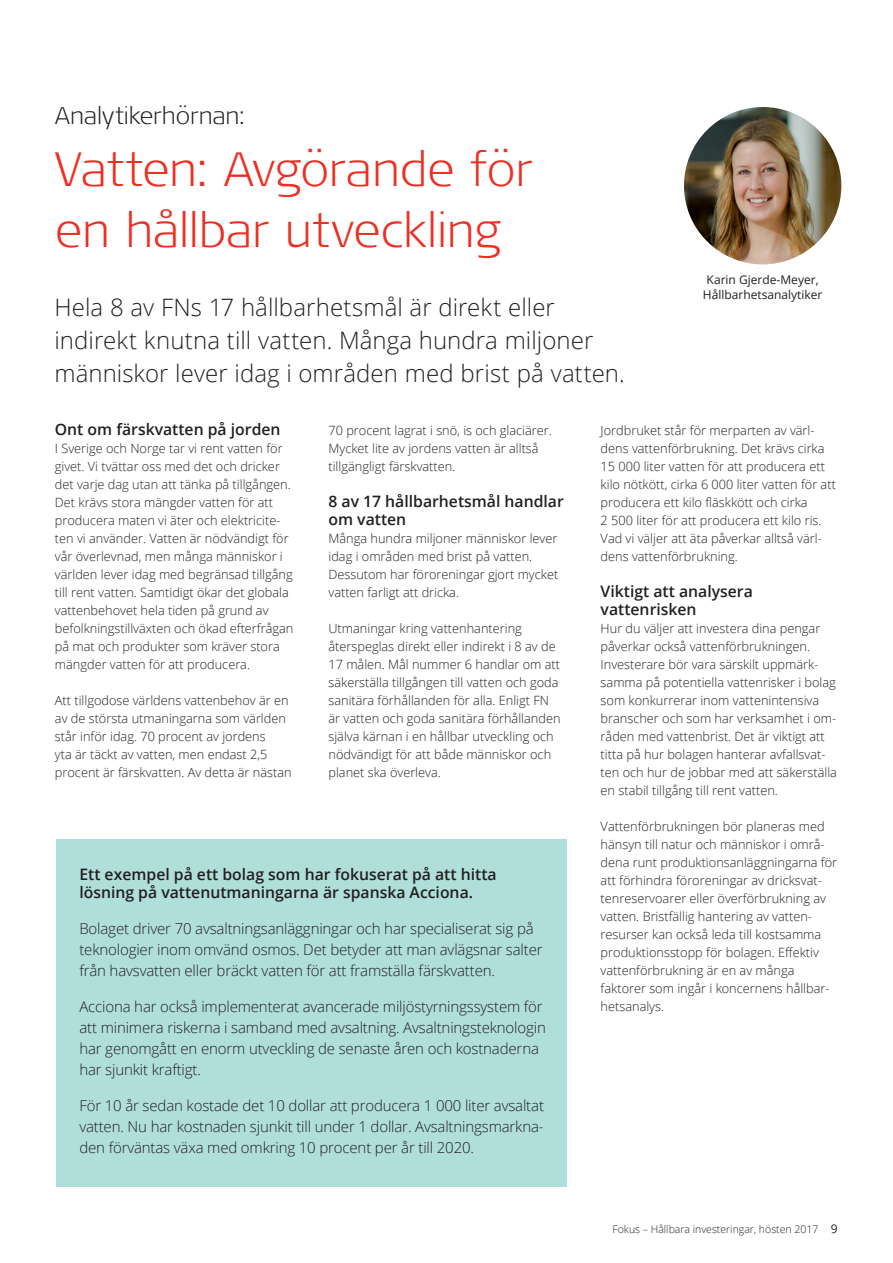
<style>
.page{position:relative;width:893px;height:1263px;background:#fff}
.page>*{position:absolute;margin:0;border:0;box-sizing:border-box;transform-origin:0 0}
.Rubrik_1_inlaga_32_4{font:300 expanded 48px/61.5px "Signa Pro";letter-spacing:-.005em;color:#ee2e22}
.Ingress_16_22{font:300 24px/33px "Open Sans";color:#231f20}
.Titel_2_sid_1_16_22{font:300 expanded 24px "Signa Pro";letter-spacing:-.005em;color:#231f20}
.Mellanrubrik_1_10_5{font:600 15.75px/18px "Open Sans";color:#231f20}
.Brödtext_1_8_5_12{font:300 15px/21px "Open Sans";letter-spacing:-.01em;color:#231f20}
.Brödtext_1_8_5_12-2{font:300 12.75px/18px "Open Sans";color:#231f20}
.Mentors_namn_Diagram{font:12px/15px "Open Sans";color:#231f20;text-align:center}
.t1{font:300 10.5px "Open Sans";color:#231f20}
.s1{font-weight:400;font-size:12px}
</style>
<div class="page">
<div style="left:56px;top:839px;width:511px;height:348px;background:#afdedb"></div>
<img style="left:684px;top:107px;width:157px;height:157px;border-radius:79px">
<p class="Titel_2_sid_1_16_22" style="left:55px;top:99px;width:191px">Analytikerhörnan:</p>
<p class="Rubrik_1_inlaga_32_4" style="left:55px;top:136px;width:479px">Vatten: Avgörande för en hållbar utveckling</p>
<p class="Ingress_16_22" style="left:55px;top:290px;width:572px">Hela 8 av FNs 17 hållbarhetsmål är direkt eller indirekt knutna till vatten. Många hundra miljoner människor lever idag i områden med brist på vatten.</p>
<p class="Brödtext_1_8_5_12-2" style="left:328px;top:421px;width:225px">70 procent lagrat i snö, is och glaciärer.<br>Mycket lite av jordens vatten är alltså tillgängligt färskvatten.</p>
<p class="Mellanrubrik_1_10_5" style="left:328px;top:492px;width:237px">8 av 17 hållbarhetsmål handlar om vatten</p>
<p class="Brödtext_1_8_5_12-2" style="left:328px;top:529px;width:231px">Många hundra miljoner människor lever idag i områden med brist på vatten.<br>Dessutom har föroreningar gjort mycket vatten farligt att dricka.</p>
<p class="Brödtext_1_8_5_12-2" style="left:328px;top:619px;width:234px">Utmaningar kring vattenhantering återspeglas direkt eller indirekt i 8 av de 17 målen. Mål nummer 6 handlar om att säkerställa tillgången till vatten och goda sanitära förhållanden för alla. Enligt FN är vatten och goda sanitära förhållanden själva kärnan i en hållbar utveckling och nödvändigt för att både människor och planet ska överleva.</p>
<p class="Mentors_namn_Diagram" style="left:703px;top:272px;width:121px">Karin Gjerde-Meyer,<br>Hållbarhetsanalytiker</p>
<p class="Mellanrubrik_1_10_5" style="left:55px;top:420px;width:227px">Ont om färskvatten på jorden</p>
<p class="Brödtext_1_8_5_12-2" style="left:55px;top:439px;width:240px">I Sverige och Norge tar vi rent vatten för givet. Vi tvättar oss med det och dricker det varje dag utan att tänka på tillgången.<br>Det krävs stora mängder vatten för att producera maten vi äter och elektricite&shy;ten vi använder. Vatten är nödvändigt för vår överlevnad, men många människor i världen lever idag med begränsad tillgång till rent vatten. Samtidigt ökar det globala vattenbehovet hela tiden på grund av befolkningstillväxten och ökad efterfrågan på mat och produkter som kräver stora mängder vatten för att producera.</p>
<p class="Brödtext_1_8_5_12-2" style="left:55px;top:691px;width:238px">Att tillgodose världens vattenbehov är en av de största utmaningarna som världen står inför idag. 70 procent av jordens<br>yta är täckt av vatten, men endast 2,5 procent är färskvatten. Av detta är nästan</p>
<p class="Brödtext_1_8_5_12-2" style="left:601px;top:421px;width:237px">Jordbruket står för merparten av värl&shy;dens vattenförbrukning. Det krävs cirka 15 000 liter vatten för att producera ett kilo nötkött, cirka 6 000 liter vatten för att producera ett kilo fläskkött och cirka<br>2 500 liter för att producera ett kilo ris.<br>Vad vi väljer att äta påverkar alltså värl&shy;dens vattenförbrukning.</p>
<p class="Mellanrubrik_1_10_5" style="left:601px;top:582px;width:154px">Viktigt att analysera vattenrisken</p>
<p class="Brödtext_1_8_5_12-2" style="left:601px;top:619px;width:238px">Hur du väljer att investera dina pengar påverkar också vattenförbrukningen.<br>Investerare bör vara särskilt uppmärk&shy;samma på potentiella vattenrisker i bolag som konkurrerar inom vattenintensiva branscher och som har verksamhet i om&shy;råden med vattenbrist. Det är viktigt att titta på hur bolagen hanterar avfallsvat&shy;ten och hur de jobbar med att säkerställa en stabil tillgång till rent vatten.</p>
<p class="Brödtext_1_8_5_12-2" style="left:601px;top:817px;width:238px">Vattenförbrukningen bör planeras med hänsyn till natur och människor i områ&shy;dena runt produktionsanläggningarna för att förhindra föroreningar av dricksvat&shy;tenreservoarer eller överförbrukning av vatten. Bristfällig hantering av vatten&shy;resurser kan också leda till kostsamma produktionsstopp för bolagen. Effektiv vattenförbrukning är en av många faktorer som ingår i koncernens hållbar&shy;hetsanalys.</p>
<p class="Mellanrubrik_1_10_5" style="left:79px;top:864px;width:419px">Ett exempel på ett bolag som har fokuserat på att hitta lösning på vattenutmaningarna är spanska Acciona.</p>
<p class="Brödtext_1_8_5_12" style="left:79px;top:917px;width:465px">Bolaget driver 70 avsaltningsanläggningar och har specialiserat sig på teknologier inom omvänd osmos. Det betyder att man avlägsnar salter från havsvatten eller bräckt vatten för att framställa färskvatten.</p>
<p class="Brödtext_1_8_5_12" style="left:79px;top:995px;width:468px">Acciona har också implementerat avancerade miljöstyrningssystem för att minimera riskerna i samband med avsaltning. Avsaltningsteknologin har genomgått en enorm utveckling de senaste åren och kostnaderna har sjunkit kraftigt.</p>
<p class="Brödtext_1_8_5_12" style="left:79px;top:1094px;width:466px;text-align:justify">För 10 år sedan kostade det 10 dollar att producera 1 000 liter avsaltat vatten. Nu har kostnaden sjunkit till under 1 dollar. Avsaltningsmarkna&shy;den förväntas växa med omkring 10 procent per år till 2020.</p>
<p class="t1" style="left:612px;top:1222px;width:227px">Fokus – Hållbara investeringar, hösten 2017 <span class="s1">9</span></p>
</div>
